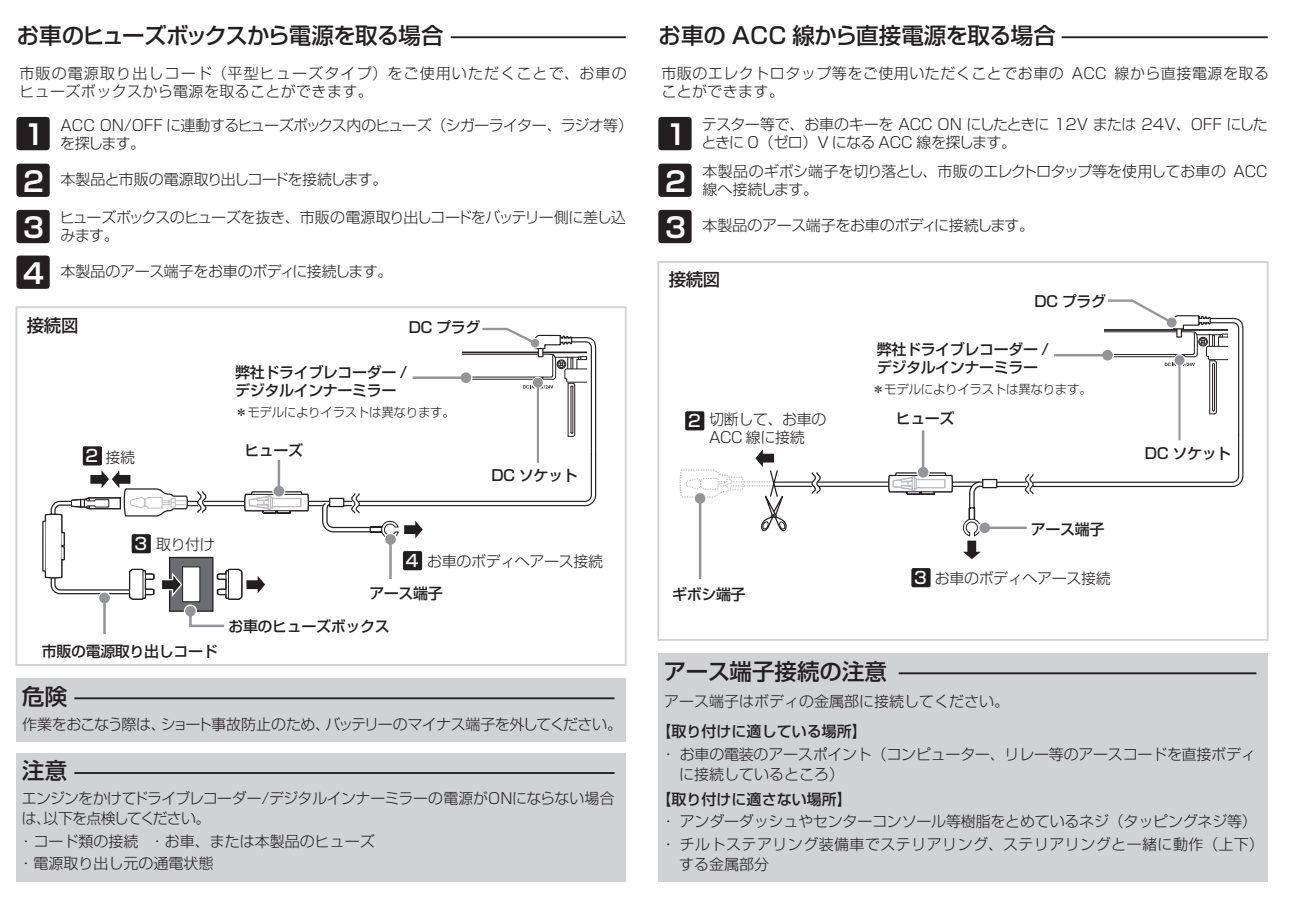
<style>
.page{position:relative;width:1289px;height:906px;background:#fff}
.page>*{position:absolute;margin:0;border:0;box-sizing:border-box;transform-origin:0 0}
.t1{font:700 27.5px "Shin Go Pro De";color:#fff}
.t2{font:500 22.5px "Shin Go Pro";color:#231f20}
.t3{font:500 22.5px "Shin Go Pro";letter-spacing:-.025em;color:#231f20}
.t4{font:500 17.5px "Shin Go Pro";letter-spacing:-.025em;color:#231f20}
.t5{font:500 16.5px "Shin Go Pro";color:#fff}
.t6{font:300 15px/18px "Shin Go Pro";letter-spacing:-.015em;color:#231f20}
.t7{font:300 15px/20px "Shin Go Pro";letter-spacing:-.015em;color:#231f20;scale:1.1 1}
.t8{font:300 15px/18px "Shin Go Pro";letter-spacing:-.05em;color:#231f20}
.t9{font:500 15px/18px "Shin Go Pro";letter-spacing:-.025em;color:#231f20}
.t10{font:300 15px/18px "Shin Go Pro";letter-spacing:.075em;color:#231f20}
.t11{font:300 15px/18px "Shin Go Pro";letter-spacing:.035em;color:#231f20}
.t12{font:300 15px "Shin Go Pro";letter-spacing:-.045em;color:#231f20}
.t13{font:500 15px "Shin Go Pro";color:#231f20}
.t14{font:300 12.5px "Shin Go Pro";letter-spacing:-.025em;color:#231f20}
.s1{font-family:"Shin Go Pro De";font-weight:700;font-size:27.5px;color:#fff}
.s2{font-weight:500;font-size:16.5px;color:#fff}
</style>
<div class="page">
<svg style="left:189px;top:337px;width:408px;height:170px"></svg>
<hr style="left:178px;top:505px;width:145px;height:1px;background:#231f20">
<svg style="left:321px;top:492px;width:105px;height:47px"></svg>
<svg style="left:196px;top:490px;width:11px;height:23px"></svg>
<div style="left:329px;top:498px;width:15px;height:9px;background:#fff;border:1px solid #231f20"></div>
<svg style="left:243px;top:490px;width:67px;height:24px"></svg>
<svg style="left:216px;top:568px;width:49px;height:32px"></svg>
<div style="left:169px;top:557px;width:44px;height:55px;background:#6c6d70;border:1px solid #231f20"></div>
<div style="left:182px;top:566px;width:18px;height:36px;background:#fff;border:1px solid #231f20"></div>
<svg style="left:42px;top:463px;width:147px;height:137px"></svg>
<div style="left:184px;top:604px;width:13px;height:14px;border:3px solid #fff;border-radius:50%"></div>
<div style="left:185px;top:606px;width:11px;height:10px;background:#939598;border-radius:50%"></div>
<svg style="left:188px;top:608px;width:37px;height:20px"></svg>
<div style="left:98px;top:591px;width:13px;height:13px;border:3px solid #fff;border-radius:50%"></div>
<div style="left:99px;top:593px;width:11px;height:10px;background:#939598;border-radius:50%"></div>
<hr style="left:103px;top:598px;width:3px;height:36px;background:#939598">
<div style="left:412px;top:375px;width:54px;height:5px;background:#fff"></div>
<div style="left:459px;top:371px;width:13px;height:13px;border:3px solid #fff;border-radius:50%"></div>
<div style="left:461px;top:372px;width:10px;height:11px;background:#9fa1a4;border-radius:50%"></div>
<hr style="left:412px;top:376px;width:54px;height:3px;background:#939598">
<svg style="left:276px;top:434px;width:5px;height:50px"></svg>
<div style="left:272px;top:484px;width:13px;height:14px;border:3px solid #fff;border-radius:50%"></div>
<div style="left:274px;top:486px;width:10px;height:10px;background:#939598;border-radius:50%"></div>
<hr style="left:278px;top:460px;width:2px;height:31px;background:#939598">
<div style="left:384px;top:533px;width:13px;height:13px;border:3px solid #fff;border-radius:50%"></div>
<div style="left:385px;top:534px;width:11px;height:11px;background:#939598;border-radius:50%"></div>
<hr style="left:389px;top:539px;width:3px;height:40px;background:#939598">
<div style="left:83px;top:446px;width:19px;height:19px;background:#231f20;border-radius:2px"></div>
<hr style="left:774px;top:481px;width:215px;height:2px;background:#231f20">
<hr style="left:774px;top:486px;width:215px;height:1px;background:#231f20">
<svg style="left:745px;top:481px;width:7px;height:5px"></svg>
<svg style="left:811px;top:472px;width:10px;height:22px"></svg>
<svg style="left:752px;top:449px;width:37px;height:83px"></svg>
<svg style="left:679px;top:469px;width:66px;height:29px"></svg>
<div style="left:697px;top:498px;width:5px;height:81px;background:#eeeeef"></div>
<div style="left:693px;top:492px;width:13px;height:13px;border:2px solid #fff;border-radius:50%"></div>
<div style="left:695px;top:493px;width:10px;height:11px;background:#939598;border-radius:50%"></div>
<hr style="left:699px;top:498px;width:2px;height:81px;background:#939598">
<div style="left:685px;top:411px;width:19px;height:19px;background:#231f20;border-radius:2px"></div>
<div style="left:911px;top:568px;width:19px;height:19px;background:#231f20;border-radius:2px"></div>
<div style="left:403px;top:551px;width:19px;height:19px;background:#231f20;border-radius:2px"></div>
<div style="left:132px;top:534px;width:19px;height:19px;background:#231f20;border-radius:2px"></div>
<svg style="left:462px;top:327px;width:125px;height:116px"></svg>
<hr style="left:536px;top:383px;width:4px;height:69px;background:#f6f6f6">
<div style="left:532px;top:376px;width:12px;height:13px;border:2px solid #fff;border-radius:50%"></div>
<div style="left:533px;top:378px;width:10px;height:9px;background:#939598;border-radius:50%"></div>
<hr style="left:537px;top:383px;width:2px;height:80px;background:#939598">
<div style="left:15px;top:306px;width:612px;height:360px;border:2px solid #d1d2d4"></div>
<div style="left:16px;top:117px;width:34px;height:33px;background:#231f20;border-radius:4px"></div>
<div style="left:16px;top:164px;width:34px;height:33px;background:#231f20;border-radius:4px"></div>
<div style="left:16px;top:210px;width:34px;height:33px;background:#231f20;border-radius:4px"></div>
<div style="left:16px;top:255px;width:34px;height:34px;background:#231f20;border-radius:4px"></div>
<hr style="left:451px;top:36px;width:175px;height:2px;background:#231f20">
<div style="left:16px;top:678px;width:610px;height:64px;background:#d1d2d4"></div>
<hr style="left:74px;top:697px;width:540px;height:2px;background:#231f20">
<div style="left:16px;top:753px;width:610px;height:128px;background:#d1d2d4"></div>
<hr style="left:74px;top:772px;width:540px;height:2px;background:#231f20">
<div style="left:657px;top:261px;width:611px;height:380px;border:2px solid #d1d2d4"></div>
<div style="left:658px;top:117px;width:33px;height:33px;background:#231f20;border-radius:4px"></div>
<div style="left:658px;top:164px;width:33px;height:33px;background:#231f20;border-radius:4px"></div>
<div style="left:658px;top:210px;width:33px;height:33px;background:#231f20;border-radius:4px"></div>
<hr style="left:1061px;top:36px;width:206px;height:2px;background:#231f20">
<div style="left:658px;top:653px;width:609px;height:228px;background:#d1d2d4"></div>
<hr style="left:898px;top:672px;width:358px;height:2px;background:#231f20">
<svg style="left:887px;top:299px;width:357px;height:260px"></svg>
<h2 class="t3" style="left:17px;top:17px;width:428px">お車のヒューズボックスから電源を取る場合</h2>
<p class="t10" style="left:19px;top:62px;width:609px">市販の電源取り出しコード（平型ヒューズタイプ）をご使用いただくことで、お車のヒューズボックスから電源を取ることができます。</p>
<h1 class="t1" style="left:24px;top:112px;width:22px">1</h1>
<p class="t8" style="left:60px;top:115px;width:574px">ACC ON/OFF に連動するヒューズボックス内のヒューズ（シガーライター、ラジオ等）を探します。</p>
<p class="t8" style="left:23px;top:168px;width:366px"><span class="s1">2</span> 本製品と市販の電源取り出しコードを接続します。</p>
<h1 class="t1" style="left:23px;top:205px;width:22px">3</h1>
<p class="t8" style="left:60px;top:207px;width:567px">ヒューズボックスのヒューズを抜き、市販の電源取り出しコードをバッテリー側に差し込みます。</p>
<p class="t6" style="left:23px;top:260px;width:370px"><span class="s1">4</span> 本製品のアース端子をお車のボディに接続します。</p>
<p class="t4" style="left:27px;top:311px;width:53px">接続図</p>
<p class="t9" style="left:409px;top:316px;width:73px">DC プラグ</p>
<h2 class="t2" style="left:658px;top:17px;width:399px">お車の ACC 線から直接電源を取る場合</h2>
<p class="t11" style="left:661px;top:62px;width:609px">市販のエレクトロタップ等をご使用いただくことでお車の ACC 線から直接電源を取ることができます。</p>
<h1 class="t1" style="left:666px;top:112px;width:22px">1</h1>
<p class="t6" style="left:701px;top:114px;width:568px">テスター等で、お車のキーを ACC ON にしたときに 12V または 24V、OFF にしたときに 0（ゼロ）V になる ACC 線を探します。</p>
<h1 class="t1" style="left:665px;top:159px;width:22px">2</h1>
<p class="t6" style="left:702px;top:160px;width:567px">本製品のギボシ端子を切り落とし、市販のエレクトロタップ等を使用してお車の ACC線へ接続します。</p>
<p class="t6" style="left:665px;top:214px;width:370px"><span class="s1">3</span> 本製品のアース端子をお車のボディに接続します。</p>
<p class="t4" style="left:669px;top:265px;width:53px">接続図</p>
<p class="t9" style="left:1034px;top:291px;width:73px">DC プラグ</p>
<p class="t9" style="left:877px;top:339px;width:174px">弊社ドライブレコーダー /デジタルインナーミラー</p>
<p class="t9" style="left:235px;top:361px;width:174px">弊社ドライブレコーダー /デジタルインナーミラー</p>
<p class="t14" style="left:235px;top:402px;width:221px">＊モデルによりイラストは異なります。</p>
<p class="t14" style="left:872px;top:379px;width:221px">＊モデルによりイラストは異なります。</p>
<p class="t9" style="left:895px;top:408px;width:60px">ヒューズ</p>
<p class="t6" style="left:709px;top:408px;width:119px">切断して、お車の<br>ACC 線に接続</p>
<p class="t5" style="left:688px;top:407px;width:14px">2</p>
<p class="t9" style="left:244px;top:439px;width:60px">ヒューズ</p>
<p class="t6" style="left:86px;top:446px;width:51px"><span class="s2">2</span> 接続</p>
<p class="t9" style="left:1145px;top:442px;width:88px">DC ソケット</p>
<p class="t9" style="left:491px;top:464px;width:88px">DC ソケット</p>
<p class="t5" style="left:134px;top:530px;width:14px">3</p>
<p class="t6" style="left:156px;top:534px;width:60px">取り付け</p>
<p class="t9" style="left:42px;top:640px;width:177px">市販の電源取り出しコード</p>
<p class="t5" style="left:406px;top:547px;width:14px">4</p>
<p class="t6" style="left:427px;top:551px;width:177px">お車のボディへアース接続</p>
<p class="t9" style="left:369px;top:582px;width:75px">アース端子</p>
<p class="t9" style="left:228px;top:615px;width:163px">お車のヒューズボックス</p>
<h2 class="t3" style="left:22px;top:677px;width:47px">危険</h2>
<p class="t12" style="left:22px;top:711px;width:601px">作業をおこなう際は、ショート事故防止のため、バッテリーのマイナス端子を外してください。</p>
<h2 class="t3" style="left:22px;top:752px;width:47px">注意</h2>
<p class="t6" style="left:22px;top:787px;width:594px;line-height:20px">エンジンをかけてドライブレコーダー/デジタルインナーミラーの電源がONにならない場合は、以下を点検してください。</p>
<p class="t6" style="left:18px;top:828px;width:358px;line-height:22.5px">・コード類の接続　・お車、または本製品のヒューズ・電源取り出し元の通電状態</p>
<p class="t9" style="left:672px;top:583px;width:75px">ギボシ端子</p>
<p class="t9" style="left:1031px;top:518px;width:75px">アース端子</p>
<p class="t5" style="left:914px;top:564px;width:14px">3</p>
<p class="t6" style="left:935px;top:567px;width:177px">お車のボディへアース接続</p>
<h2 class="t2" style="left:664px;top:652px;width:225px">アース端子接続の注意</h2>
<p class="t6" style="left:664px;top:690px;width:346px">アース端子はボディの金属部に接続してください。</p>
<p class="t13" style="left:656px;top:719px;width:211px">【取り付けに適している場所】</p>
<p class="t7" style="left:660px;top:742px;width:543px">・お車の電装のアースポイント（コンピューター、リレー等のアースコードを直接ボディ　に接続しているところ）</p>
<p class="t13" style="left:656px;top:786px;width:196px">【取り付けに適さない場所】</p>
<p class="t7" style="left:660px;top:808px;width:550px;line-height:22.5px">・アンダーダッシュやセンターコンソール等樹脂をとめているネジ（タッピングネジ等）・チルトステアリング装備車でステリアリング、ステリアリングと一緒に動作（上下）</p>
<p class="t6" style="left:664px;top:853px;width:106px">　する金属部分</p>
</div>
